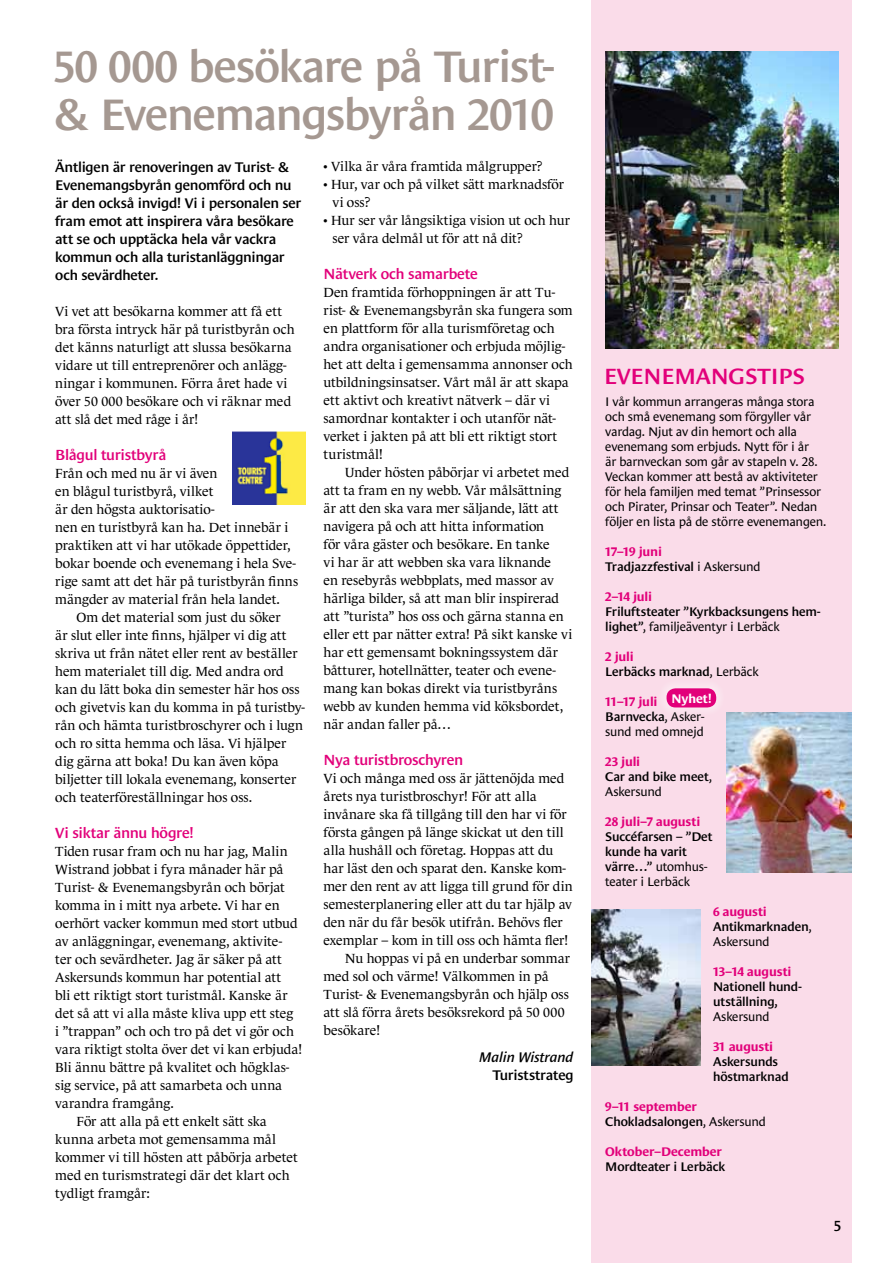
<style>
.page{position:relative;width:893px;height:1263px;background:#fff}
.page>*{position:absolute;margin:0;border:0;box-sizing:border-box;transform-origin:0 0}
.t1{font:600 45px/48px "Le Monde Sans";letter-spacing:-.035em;color:#a59891}
.t2{font:600 22.5px "Le Monde Sans";letter-spacing:-.01em;color:#e2007a}
.t3{font:18px "Times New Roman";color:#000}
.t4{font:600 15px "Le Monde Sans";letter-spacing:-.02em;color:#e2007a}
.t5{font:600 14.25px/18px "Le Monde Sans";letter-spacing:-.02em;color:#000}
.t6{font:italic 600 14.25px "Le Monde Sans";letter-spacing:-.025em;color:#000}
.t7{font:13.5px/18px "Le Monde Journal";color:#000}
.t8{font:13.5px "Le Monde Journal";letter-spacing:.02em;color:#000}
.t9{font:600 12.75px/15px "Le Monde Sans";letter-spacing:-.015em;color:#000}
.t10{font:12.75px/15px "Le Monde Sans";letter-spacing:-.02em;color:#000}
.t11{font:700 12.75px "Le Monde Sans";letter-spacing:-.01em;color:#e2007a}
.t12{font:700 12.75px "Le Monde Sans";letter-spacing:-.005em;color:#fff}
.s1{font-weight:700;color:#e2007a}
.s2{font-weight:400}
.s3{font-weight:600}
.s4{font-family:"Le Monde Sans";font-weight:600;font-size:15px}
</style>
<div class="page">
<div style="left:592px;top:0;width:260px;height:1263px;background:#fadce9"></div>
<img style="left:592px;top:909px;width:108px;height:157px">
<img style="left:726px;top:712px;width:126px;height:160px">
<img style="left:605px;top:51px;width:234px;height:297px">
<div style="left:657px;top:679px;width:67px;height:36px;background:#fae0ec"></div>
<div style="left:666px;top:688px;width:50px;height:19px;background:#e2007a;border-radius:9px"></div>
<img style="left:232px;top:432px;width:73px;height:73px">
<h1 class="t1" style="left:53px;top:42px;width:503px">50 000 besökare på Turist-&amp; Evenemangsbyrån 2010</h1>
<p class="t5" style="left:55px;top:158px;width:248px">Äntligen är renoveringen av Turist- &amp; Evenemangsbyrån genomförd och nu är den också invigd! Vi i personalen ser fram emot att inspirera våra besökare att se och upptäcka hela vår vackra kommun och alla turistanläggningar och sevärdheter.</p>
<p class="t7" style="left:55px;top:302px;width:241px">Vi vet att besökarna kommer att få ett bra första intryck här på turistbyrån och det känns naturligt att slussa besökarna vidare ut till entreprenörer och anlägg&shy;ningar i kommunen. Förra året hade vi över 50 000 besökare och vi räknar med att slå det med råge i år!</p>
<p class="t4" style="left:55px;top:446px;width:113px">Blågul turistbyrå</p>
<p class="t7" style="left:55px;top:464px;width:244px">Från och med nu är vi även<br>en blågul turistbyrå, vilket<br>är den högsta auktorisatio-<br>nen en turistbyrå kan ha. Det innebär i praktiken att vi har utökade öppettider, bokar boende och evenemang i hela Sve&shy;rige samt att det här på turistbyrån finns mängder av material från hela landet.</p>
<p class="t7" style="left:55px;top:608px;width:251px;text-indent:21px">Om det material som just du söker<br>är slut eller inte finns, hjälper vi dig att skriva ut från nätet eller rent av beställer hem materialet till dig. Med andra ord kan du lätt boka din semester här hos oss och givetvis kan du komma in på turistby&shy;rån och hämta turistbroschyrer och i lugn och ro sitta hemma och läsa. Vi hjälper dig gärna att boka! Du kan även köpa biljetter till lokala evenemang, konserter och teaterföreställningar hos oss.</p>
<p class="t4" style="left:55px;top:824px;width:140px">Vi siktar ännu högre!</p>
<p class="t7" style="left:55px;top:842px;width:234px">Tiden rusar fram och nu har jag, Malin</p>
<p class="t7" style="left:55px;top:860px;width:230px">Wistrand jobbat i fyra månader här på</p>
<p class="t7" style="left:55px;top:878px;width:231px">Turist- &amp; Evenemangsbyrån och börjat</p>
<p class="t7" style="left:55px;top:896px;width:226px">komma in i mitt nya arbete. Vi har en</p>
<p class="t7" style="left:55px;top:914px;width:244px">oerhört vacker kommun med stort utbud</p>
<p class="t7" style="left:55px;top:932px;width:228px">av anläggningar, evenemang, aktivite-</p>
<p class="t7" style="left:55px;top:950px;width:228px">ter och sevärdheter. Jag är säker på att</p>
<p class="t7" style="left:55px;top:968px;width:227px">Askersunds kommun har potential att</p>
<p class="t7" style="left:55px;top:986px;width:234px">bli ett riktigt stort turistmål. Kanske är</p>
<p class="t7" style="left:55px;top:1004px;width:240px">det så att vi alla måste kliva upp ett steg</p>
<p class="t7" style="left:55px;top:1022px;width:240px">i ”trappan” och och tro på det vi gör och</p>
<p class="t7" style="left:55px;top:1040px;width:249px">vara riktigt stolta över det vi kan erbjuda!</p>
<p class="t7" style="left:55px;top:1058px;width:236px">Bli ännu bättre på kvalitet och högklas-</p>
<p class="t7" style="left:55px;top:1076px;width:228px">sig service, på att samarbeta och unna</p>
<p class="t7" style="left:55px;top:1094px;width:120px">varandra framgång.</p>
<p class="t7" style="left:77px;top:1112px;width:192px">För att alla på ett enkelt sätt ska</p>
<p class="t7" style="left:55px;top:1130px;width:222px">kunna arbeta mot gemensamma mål</p>
<p class="t7" style="left:55px;top:1148px;width:244px">kommer vi till hösten att påbörja arbetet</p>
<p class="t7" style="left:55px;top:1166px;width:236px">med en turismstrategi där det klart och</p>
<p class="t8" style="left:55px;top:1185px;width:96px">tydligt framgår:</p>
<p class="t7" style="left:323px;top:157px;width:221px">• Vilka är våra framtida målgrupper?</p>
<p class="t7" style="left:332px;top:175px;width:233px;text-indent:-9px">• Hur, var och på vilket sätt marknadsför vi oss?</p>
<p class="t7" style="left:332px;top:211px;width:239px;text-indent:-9px">• Hur ser vår långsiktiga vision ut och hur ser våra delmål ut för att nå dit?</p>
<p class="t4" style="left:323px;top:266px;width:156px">Nätverk och samarbete</p>
<p class="t7" style="left:323px;top:283px;width:251px">Den framtida förhoppningen är att Tu&shy;rist- &amp; Evenemangsbyrån ska fungera som en plattform för alla turismföretag och andra organisationer och erbjuda möjlig&shy;het att delta i gemensamma annonser och utbildningsinsatser. Vårt mål är att skapa ett aktivt och kreativt nätverk – där vi samordnar kontakter i och utanför nät&shy;verket i jakten på att bli ett riktigt stort turistmål!</p>
<p class="t7" style="left:323px;top:463px;width:250px;text-indent:21px">Under hösten påbörjar vi arbetet med att ta fram en ny webb. Vår målsättning är att den ska vara mer säljande, lätt att navigera på och att hitta information<br>för våra gäster och besökare. En tanke<br>vi har är att webben ska vara liknande<br>en resebyrås webbplats, med massor av härliga bilder, så att man blir inspirerad att ”turista” hos oss och gärna stanna en eller ett par nätter extra! På sikt kanske vi har ett gemensamt bokningssystem där båtturer, hotellnätter, teater och evene&shy;mang kan bokas direkt via turistbyråns webb av kunden hemma vid köksbordet, när andan faller på…</p>
<p class="t4" style="left:323px;top:752px;width:141px">Nya turistbroschyren</p>
<p class="t7" style="left:323px;top:769px;width:242px">Vi och många med oss är jättenöjda med</p>
<p class="t7" style="left:323px;top:787px;width:215px">årets nya turistbroschyr! För att alla</p>
<p class="t7" style="left:323px;top:805px;width:245px">invånare ska få tillgång till den har vi för</p>
<p class="t7" style="left:323px;top:823px;width:242px">första gången på länge skickat ut den till</p>
<p class="t7" style="left:323px;top:841px;width:231px">alla hushåll och företag. Hoppas att du</p>
<p class="t7" style="left:323px;top:859px;width:244px">har läst den och sparat den. Kanske kom-</p>
<p class="t7" style="left:323px;top:877px;width:251px">mer den rent av att ligga till grund för din</p>
<p class="t7" style="left:323px;top:895px;width:250px">semesterplanering eller att du tar hjälp av</p>
<p class="t7" style="left:323px;top:913px;width:241px">den när du får besök utifrån. Behövs fler</p>
<p class="t7" style="left:323px;top:931px;width:246px">exemplar – kom in till oss och hämta fler!</p>
<p class="t7" style="left:345px;top:949px;width:227px">Nu hoppas vi på en underbar sommar</p>
<p class="t7" style="left:323px;top:967px;width:227px">med sol och värme! Välkommen in på</p>
<p class="t7" style="left:323px;top:985px;width:247px">Turist- &amp; Evenemangsbyrån och hjälp oss</p>
<p class="t7" style="left:323px;top:1003px;width:243px">att slå förra årets besöksrekord på 50 000</p>
<p class="t7" style="left:323px;top:1021px;width:58px">besökare!</p>
<p class="t6" style="left:479px;top:1049px;width:96px">Malin Wistrand</p>
<p class="t5" style="left:492px;top:1066px;width:83px">Turiststrateg</p>
<h2 class="t2" style="left:604px;top:364px;width:203px">EVENEMANGSTIPS</h2>
<p class="t10" style="left:605px;top:394px;width:223px">I vår kommun arrangeras många stora och små evenemang som förgyller vår vardag. Njut av din hemort och alla evenemang som erbjuds. Nytt för i år<br>är barnveckan som går av stapeln v. 28.<br>Veckan kommer att bestå av aktiviteter för hela familjen med temat ”Prinsessor och Pirater, Prinsar och Teater”. Nedan följer en lista på de större evenemangen.</p>
<p class="t9" style="left:605px;top:544px;width:157px"><span class="s1">17–19 juni<br></span>Tradjazzfestival <span class="s2">i Askersund</span></p>
<p class="t11" style="left:605px;top:590px;width:48px">2–14 juli</p>
<p class="t9" style="left:605px;top:604px;width:217px">Friluftsteater ”Kyrkbacksungens hem&shy;lighet”<span class="s2">, familjeäventyr i Lerbäck</span></p>
<p class="t9" style="left:605px;top:649px;width:155px"><span class="s1">2 juli<br></span>Lerbäcks marknad<span class="s2">, Lerbäck</span></p>
<p class="t10" style="left:605px;top:694px;width:101px"><span class="s1">11–17 juli<br></span><span class="s3">Barnvecka</span>, Asker&shy;sund med omnejd</p>
<p class="t9" style="left:605px;top:754px;width:108px"><span class="s1">23 juli<br></span>Car and bike meet<span class="s2">,<br>Askersund</span></p>
<p class="t11" style="left:605px;top:815px;width:97px">28 juli–7 augusti</p>
<p class="t9" style="left:605px;top:829px;width:109px">Succéfarsen – ”Det kunde ha varit värre…” <span class="s2">utomhus&shy;teater i Lerbäck</span></p>
<p class="t9" style="left:713px;top:904px;width:100px"><span class="s1">6 augusti<br></span>Antikmarknaden<span class="s2">,<br>Askersund</span></p>
<p class="t11" style="left:713px;top:965px;width:80px">13–14 augusti</p>
<p class="t9" style="left:713px;top:979px;width:90px">Nationell hund&shy;utställning,</p>
<p class="t10" style="left:713px;top:1009px;width:58px">Askersund</p>
<p class="t11" style="left:713px;top:1040px;width:62px">31 augusti</p>
<p class="t9" style="left:713px;top:1054px;width:77px">Askersunds höstmarknad</p>
<p class="t9" style="left:605px;top:1099px;width:162px"><span class="s1">9–11 september<br></span>Chokladsalongen<span class="s2">, Askersund</span></p>
<p class="t11" style="left:605px;top:1145px;width:118px">Oktober–December</p>
<p class="t9" style="left:605px;top:1159px;width:121px">Mordteater i Lerbäck</p>
<p class="t12" style="left:671px;top:691px;width:42px">Nyhet!</p>
<h3 class="t3" style="left:830px;top:1216px;width:13px">5<span class="s4">5</span></h3>
</div>
